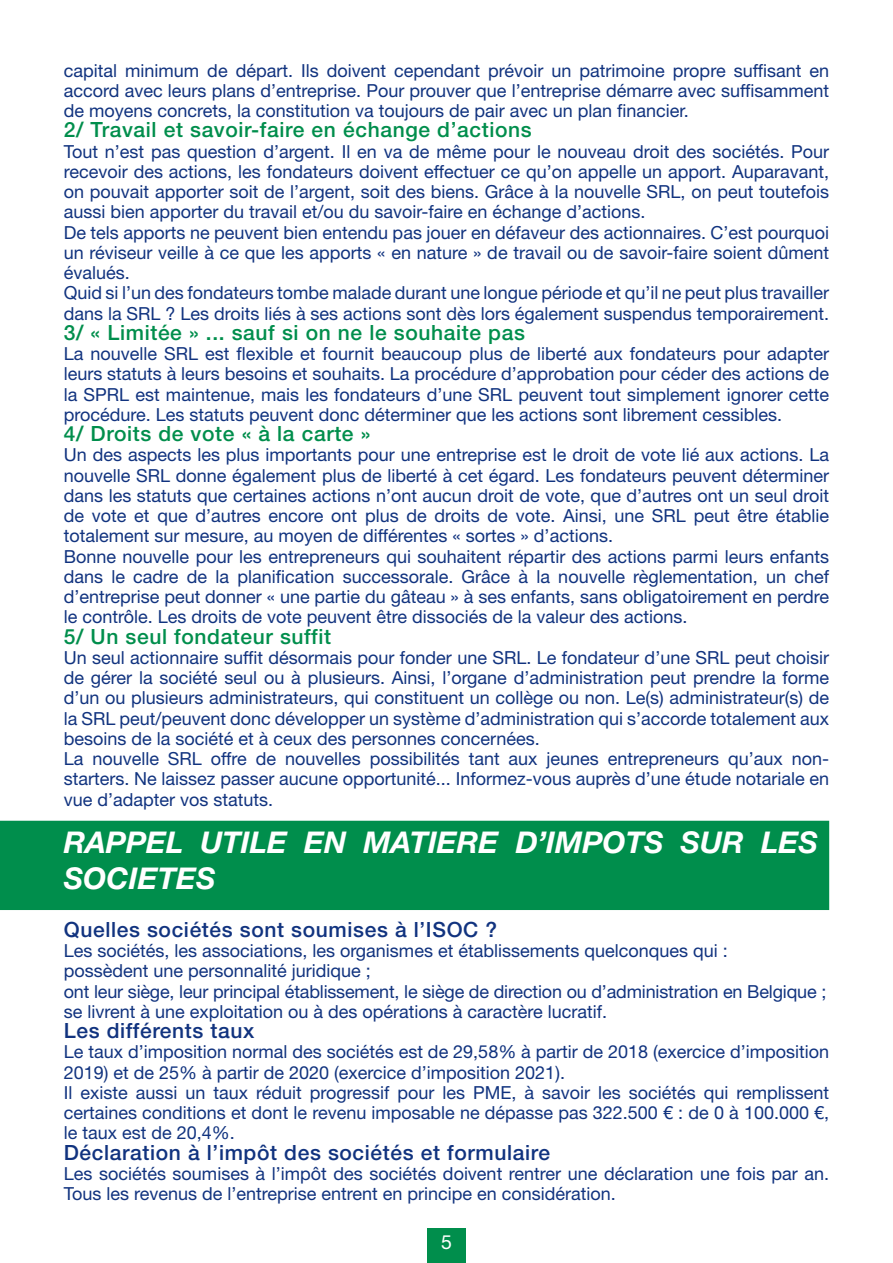
<style>
.page{position:relative;width:893px;height:1263px;background:#fff}
.page>*{position:absolute;margin:0;border:0;box-sizing:border-box;transform-origin:0 0}
.t1{font:italic 700 30px/36px "Helvetica Neue LT Std";color:#fff}
.t2{font:500 21px "Helvetica Neue LT Std";letter-spacing:.03em;color:#008e4c}
.t3{font:500 21px "Helvetica Neue LT Std";letter-spacing:.03em;color:#11337f}
.t4{font:19.5px "Helvetica Neue LT Std";color:#fff}
.t5{font:18px/20.2px "Helvetica Neue LT Std";color:#11337f;text-align:justify}
</style>
<div class="page">
<div style="left:427px;top:1228px;width:39px;height:35px;background:#008e4c"></div>
<div style="left:0;top:821px;width:829px;height:89px;background:#008e4c"></div>
<p class="t5" style="left:64px;top:60px;width:767px">capital minimum de départ. Ils doivent cependant prévoir un patrimoine propre suffisant en accord avec leurs plans d’entreprise. Pour prouver que l’entreprise démarre avec suffisamment de moyens concrets, la constitution va toujours de pair avec un plan financier.</p>
<p class="t2" style="left:64px;top:117px;width:469px">2/ Travail et savoir-faire en échange d’actions</p>
<p class="t5" style="left:64px;top:141px;width:767px">Tout n’est pas question d’argent. Il en va de même pour le nouveau droit des sociétés. Pour recevoir des actions, les fondateurs doivent effectuer ce qu’on appelle un apport. Auparavant, on pouvait apporter soit de l’argent, soit des biens. Grâce à la nouvelle SRL, on peut toutefois aussi bien apporter du travail et/ou du savoir-faire en échange d’actions.</p>
<p class="t5" style="left:64px;top:222px;width:767px">De tels apports ne peuvent bien entendu pas jouer en défaveur des actionnaires. C’est pourquoi un réviseur veille à ce que les apports « en nature » de travail ou de savoir-faire soient dûment évalués.</p>
<p class="t5" style="left:64px;top:283px;width:767px">Quid si l’un des fondateurs tombe malade durant une longue période et qu’il ne peut plus travailler dans la SRL ? Les droits liés à ses actions sont dès lors également suspendus temporairement.</p>
<p class="t2" style="left:64px;top:320px;width:463px">3/ « Limitée » ... sauf si on ne le souhaite pas</p>
<p class="t5" style="left:64px;top:343px;width:767px">La nouvelle SRL est flexible et fournit beaucoup plus de liberté aux fondateurs pour adapter leurs statuts à leurs besoins et souhaits. La procédure d’approbation pour céder des actions de la SPRL est maintenue, mais les fondateurs d’une SRL peuvent tout simplement ignorer cette procédure. Les statuts peuvent donc déterminer que les actions sont librement cessibles.</p>
<p class="t2" style="left:64px;top:421px;width:308px">4/ Droits de vote « à la carte »</p>
<p class="t5" style="left:64px;top:445px;width:767px">Un des aspects les plus importants pour une entreprise est le droit de vote lié aux actions. La nouvelle SRL donne également plus de liberté à cet égard. Les fondateurs peuvent déterminer dans les statuts que certaines actions n’ont aucun droit de vote, que d’autres ont un seul droit de vote et que d’autres encore ont plus de droits de vote. Ainsi, une SRL peut être établie totalement sur mesure, au moyen de différentes « sortes » d’actions.</p>
<p class="t5" style="left:64px;top:546px;width:767px">Bonne nouvelle pour les entrepreneurs qui souhaitent répartir des actions parmi leurs enfants dans le cadre de la planification successorale. Grâce à la nouvelle règlementation, un chef d’entreprise peut donner « une partie du gâteau » à ses enfants, sans obligatoirement en perdre le contrôle. Les droits de vote peuvent être dissociés de la valeur des actions.</p>
<p class="t2" style="left:64px;top:624px;width:269px">5/ Un seul fondateur suffit</p>
<p class="t5" style="left:64px;top:647px;width:767px">Un seul actionnaire suffit désormais pour fonder une SRL. Le fondateur d’une SRL peut choisir de gérer la société seul ou à plusieurs. Ainsi, l’organe d’administration peut prendre la forme d’un ou plusieurs administrateurs, qui constituent un collège ou non. Le(s) administrateur(s) de la SRL peut/peuvent donc développer un système d’administration qui s’accorde totalement aux besoins de la société et à ceux des personnes concernées.</p>
<p class="t5" style="left:64px;top:748px;width:767px">La nouvelle SRL offre de nouvelles possibilités tant aux jeunes entrepreneurs qu’aux non&shy;starters. Ne laissez passer aucune opportunité... Informez-vous auprès d’une étude notariale en vue d’adapter vos statuts.</p>
<p class="t1" style="left:64px;top:824px;width:755px">RAPPEL UTILE EN MATIERE D’IMPOTS SUR LES<br>SOCIETES</p>
<p class="t3" style="left:64px;top:917px;width:435px">Quelles sociétés sont soumises à l’ISOC ?</p>
<p class="t5" style="left:64px;top:940px;width:665px">Les sociétés, les associations, les organismes et établissements quelconques qui :</p>
<p class="t5" style="left:64px;top:960px;width:309px">possèdent une personnalité juridique ;</p>
<p class="t5" style="left:64px;top:981px;width:764px">ont leur siège, leur principal établissement, le siège de direction ou d’administration en Belgique ;</p>
<p class="t5" style="left:64px;top:1001px;width:545px">se livrent à une exploitation ou à des opérations à caractère lucratif.</p>
<p class="t3" style="left:64px;top:1018px;width:192px">Les différents taux</p>
<p class="t5" style="left:64px;top:1041px;width:767px">Le taux d’imposition normal des sociétés est de 29,58% à partir de 2018 (exercice d’imposition<br>2019) et de 25% à partir de 2020 (exercice d’imposition 2021).</p>
<p class="t5" style="left:64px;top:1082px;width:767px">Il existe aussi un taux réduit progressif pour les PME, à savoir les sociétés qui remplissent certaines conditions et dont le revenu imposable ne dépasse pas 322.500 € : de 0 à 100.000 €, le taux est de 20,4%.</p>
<p class="t3" style="left:64px;top:1139px;width:488px">Déclaration à l’impôt des sociétés et formulaire</p>
<p class="t5" style="left:64px;top:1163px;width:767px">Les sociétés soumises à l’impôt des sociétés doivent rentrer une déclaration une fois par an.<br>Tous les revenus de l’entreprise entrent en principe en considération.</p>
<p class="t4" style="left:441px;top:1231px;width:12px">5</p>
</div>
